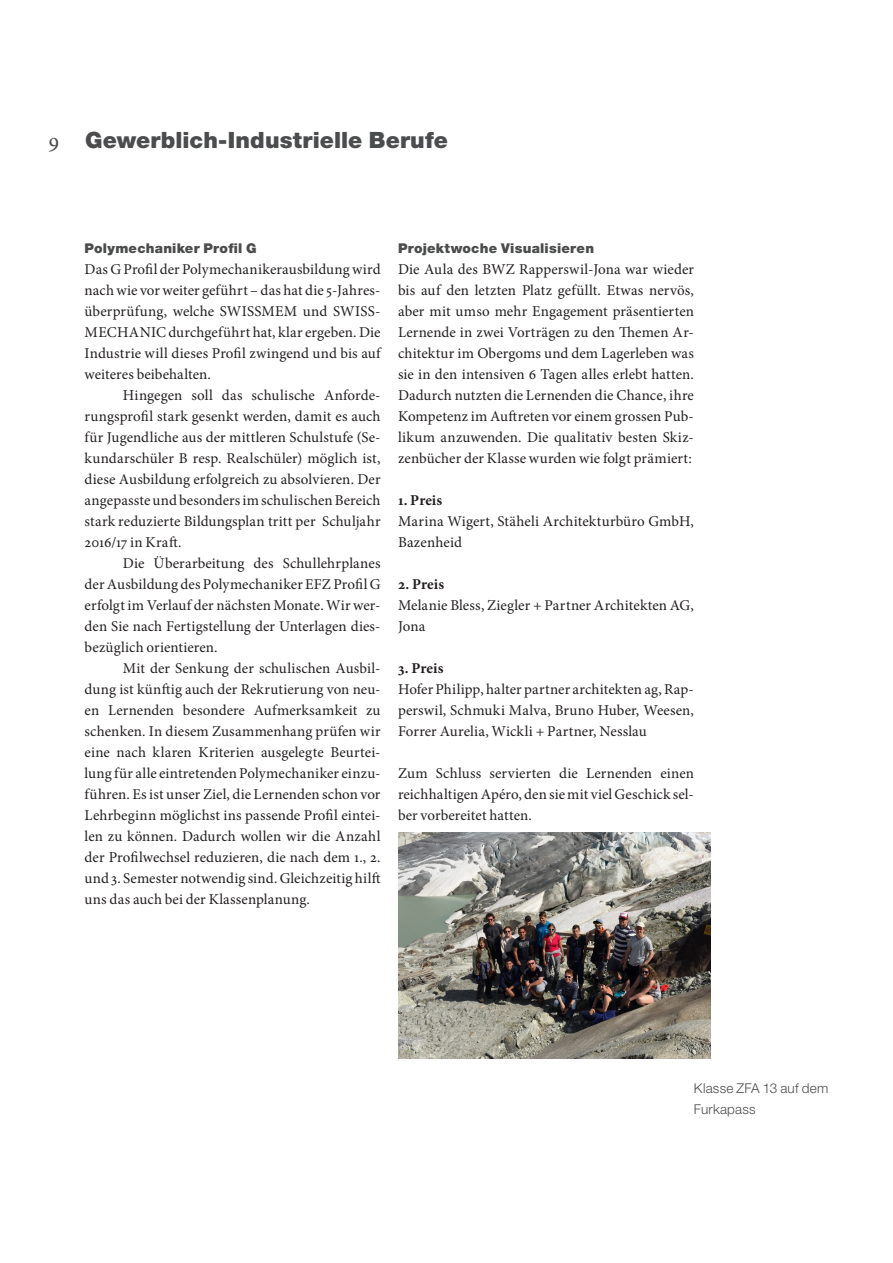
<style>
.page{position:relative;width:893px;height:1263px;background:#fff}
.page>*{position:absolute;margin:0;border:0;box-sizing:border-box;transform-origin:0 0}
.t1{font:900 22.5px "Helvetica Neue LT Std";letter-spacing:.005em;color:#4b4c4d}
.t2{font:22.5px "Minion Pro";color:#4b4c4d}
.t3{font:15px/21px "Minion Pro";letter-spacing:.005em;color:#231f20;text-align:justify}
.t4{font:700 15px "Minion Pro";letter-spacing:.005em;color:#231f20}
.t5{font:900 13.5px "Helvetica Neue LT Std";letter-spacing:.015em;color:#4b4c4d}
.t6{font:300 13.5px/21px "Helvetica Neue LT Std";letter-spacing:.015em;color:#4b4c4d}
</style>
<div class="page">
<img style="left:398px;top:832px;width:313px;height:227px">
<h1 class="t2" style="left:49px;top:125px;width:12px">9</h1>
<h1 class="t1" style="left:85px;top:126px;width:365px">Gewerblich-Industrielle Berufe</h1>
<p class="t5" style="left:85px;top:240px;width:174px">Polymechaniker Profil G</p>
<p class="t3" style="left:85px;top:258px;width:297px">Das G Profil der Polymechanikerausbildung wird nach wie vor weiter geführt – das hat die 5-Jahres&shy;überprüfung, welche SWISSMEM und SWISS-MECHANIC durchgeführt hat, klar ergeben. Die Industrie will dieses Profil zwingend und bis auf weiteres beibehalten.</p>
<p class="t3" style="left:85px;top:384px;width:297px;text-indent:38px">Hingegen soll das schulische Anforde&shy;rungsprofil stark gesenkt werden, damit es auch für Jugendliche aus der mittleren Schulstufe (Se&shy;kundarschüler B resp. Realschüler) möglich ist, diese Ausbildung erfolgreich zu absolvieren. Der angepasste und besonders im schulischen Bereich stark reduzierte Bildungsplan tritt per Schuljahr 2016/17 in Kraft.</p>
<p class="t3" style="left:85px;top:552px;width:297px;text-indent:38px">Die Überarbeitung des Schullehrplanes der Ausbildung des Polymechaniker EFZ Profil G erfolgt im Verlauf der nächsten Monate. Wir wer&shy;den Sie nach Fertigstellung der Unterlagen dies&shy;bezüglich orientieren.</p>
<p class="t3" style="left:85px;top:657px;width:297px;text-indent:38px">Mit der Senkung der schulischen Ausbil&shy;dung ist künftig auch der Rekrutierung von neu&shy;en Lernenden besondere Aufmerksamkeit zu schenken. In diesem Zusammenhang prüfen wir eine nach klaren Kriterien ausgelegte Beurtei&shy;lung für alle eintretenden Polymechaniker einzu&shy;führen. Es ist unser Ziel, die Lernenden schon vor Lehrbeginn möglichst ins passende Profil eintei&shy;len zu können. Dadurch wollen wir die Anzahl der Profilwechsel reduzieren, die nach dem 1., 2. und 3. Semester notwendig sind. Gleichzeitig hilft uns das auch bei der Klassenplanung.</p>
<p class="t5" style="left:398px;top:240px;width:198px">Projektwoche Visualisieren</p>
<p class="t3" style="left:398px;top:258px;width:297px">Die Aula des BWZ Rapperswil-Jona war wieder bis auf den letzten Platz gefüllt. Etwas nervös, aber mit umso mehr Engagement präsentierten Lernende in zwei Vorträgen zu den Themen Ar&shy;chitektur im Obergoms und dem Lagerleben was sie in den intensiven 6 Tagen alles erlebt hatten.<br>Dadurch nutzten die Lernenden die Chance, ihre Kompetenz im Auftreten vor einem grossen Pub&shy;likum anzuwenden. Die qualitativ besten Skiz&shy;zenbücher der Klasse wurden wie folgt prämiert:</p>
<p class="t4" style="left:398px;top:489px;width:46px">1. Preis</p>
<p class="t3" style="left:398px;top:510px;width:297px">Marina Wigert, Stäheli Architekturbüro GmbH,<br>Bazenheid</p>
<p class="t4" style="left:398px;top:573px;width:48px">2. Preis</p>
<p class="t3" style="left:398px;top:594px;width:297px">Melanie Bless, Ziegler + Partner Architekten AG,<br>Jona</p>
<p class="t4" style="left:398px;top:657px;width:47px">3. Preis</p>
<p class="t3" style="left:398px;top:678px;width:297px">Hofer Philipp, halter partner architekten ag, Rap&shy;perswil, Schmuki Malva, Bruno Huber, Weesen, Forrer Aurelia, Wickli + Partner, Nesslau</p>
<p class="t3" style="left:398px;top:762px;width:297px">Zum Schluss servierten die Lernenden einen reichhaltigen Apéro, den sie mit viel Geschick sel&shy;ber vorbereitet hatten.</p>
<p class="t6" style="left:694px;top:1077px;width:136px">Klasse ZFA 13 auf dem<br>Furkapass</p>
</div>
